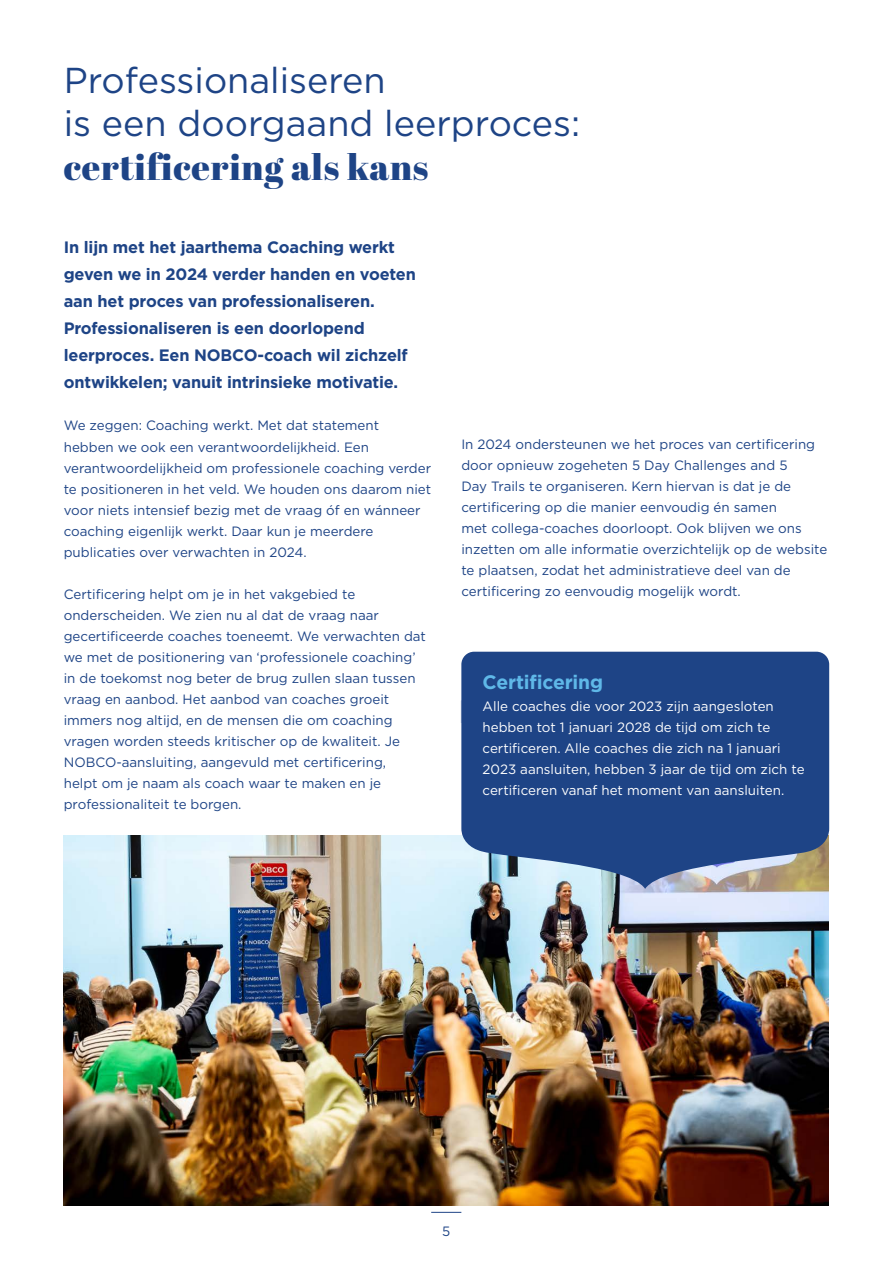
<style>
.page{position:relative;width:893px;height:1263px;background:#fff}
.page>*{position:absolute;margin:0;border:0;box-sizing:border-box;transform-origin:0 0}
.t1{font:36px/43.5px "Gotham";color:#1e4486}
.t2{font:36px "Abril Fatface";letter-spacing:.02em;color:#1e4486}
.t3{font:700 19.5px "Gotham";letter-spacing:-.01em;color:#5fb8e8}
.t4{font:700 16.5px/27px "Gotham";letter-spacing:-.01em;color:#1e4486}
.t5{font:13.5px/21px "Gotham";color:#1e4486}
.t6{font:13.5px/21px "Gotham";color:#fff}
</style>
<div class="page">
<img style="left:63px;top:836px;width:766px;height:369px">
<svg style="left:461px;top:652px;width:368px;height:237px;background:#30528d"></svg>
<hr style="left:431px;top:1212px;width:30px;height:1px;background:#1e4486">
<h1 class="t1" style="left:64px;top:57px;width:518px">Professionaliseren<br>is een doorgaand leerproces:</h1>
<h1 class="t2" style="left:64px;top:141px;width:366px">certificering als kans</h1>
<p class="t4" style="left:64px;top:234px;width:354px">In lijn met het jaarthema Coaching werkt geven we in 2024 verder handen en voeten aan het proces van professionaliseren.<br>Professionaliseren is een doorlopend leerproces. Een NOBCO-coach wil zichzelf ontwikkelen; vanuit intrinsieke motivatie.</p>
<p class="t5" style="left:64px;top:415px;width:369px">We zeggen: Coaching werkt. Met dat statement hebben we ook een verantwoordelijkheid. Een verantwoordelijkheid om professionele coaching verder te positioneren in het veld. We houden ons daarom niet voor niets intensief bezig met de vraag óf en wánneer coaching eigenlijk werkt. Daar kun je meerdere publicaties over verwachten in 2024.</p>
<p class="t5" style="left:64px;top:583px;width:364px">Certificering helpt om je in het vakgebied te onderscheiden. We zien nu al dat de vraag naar gecertificeerde coaches toeneemt. We verwachten dat we met de positionering van ‘professionele coaching’ in de toekomst nog beter de brug zullen slaan tussen vraag en aanbod. Het aanbod van coaches groeit immers nog altijd, en de mensen die om coaching vragen worden steeds kritischer op de kwaliteit. Je NOBCO-aansluiting, aangevuld met certificering,<br>helpt om je naam als coach waar te maken en je professionaliteit te borgen.</p>
<p class="t5" style="left:461px;top:433px;width:367px">In 2024 ondersteunen we het proces van certificering door opnieuw zogeheten 5 Day Challenges and 5<br>Day Trails te organiseren. Kern hiervan is dat je de certificering op die manier eenvoudig én samen<br>met collega-coaches doorloopt. Ook blijven we ons inzetten om alle informatie overzichtelijk op de website te plaatsen, zodat het administratieve deel van de certificering zo eenvoudig mogelijk wordt.</p>
<h2 class="t3" style="left:483px;top:669px;width:122px">Certificering</h2>
<p class="t6" style="left:483px;top:695px;width:323px">Alle coaches die voor 2023 zijn aangesloten hebben tot 1 januari 2028 de tijd om zich te certificeren. Alle coaches die zich na 1 januari 2023 aansluiten, hebben 3 jaar de tijd om zich te certificeren vanaf het moment van aansluiten.</p>
<p class="t5" style="left:442px;top:1220px;width:10px">5</p>
</div>
